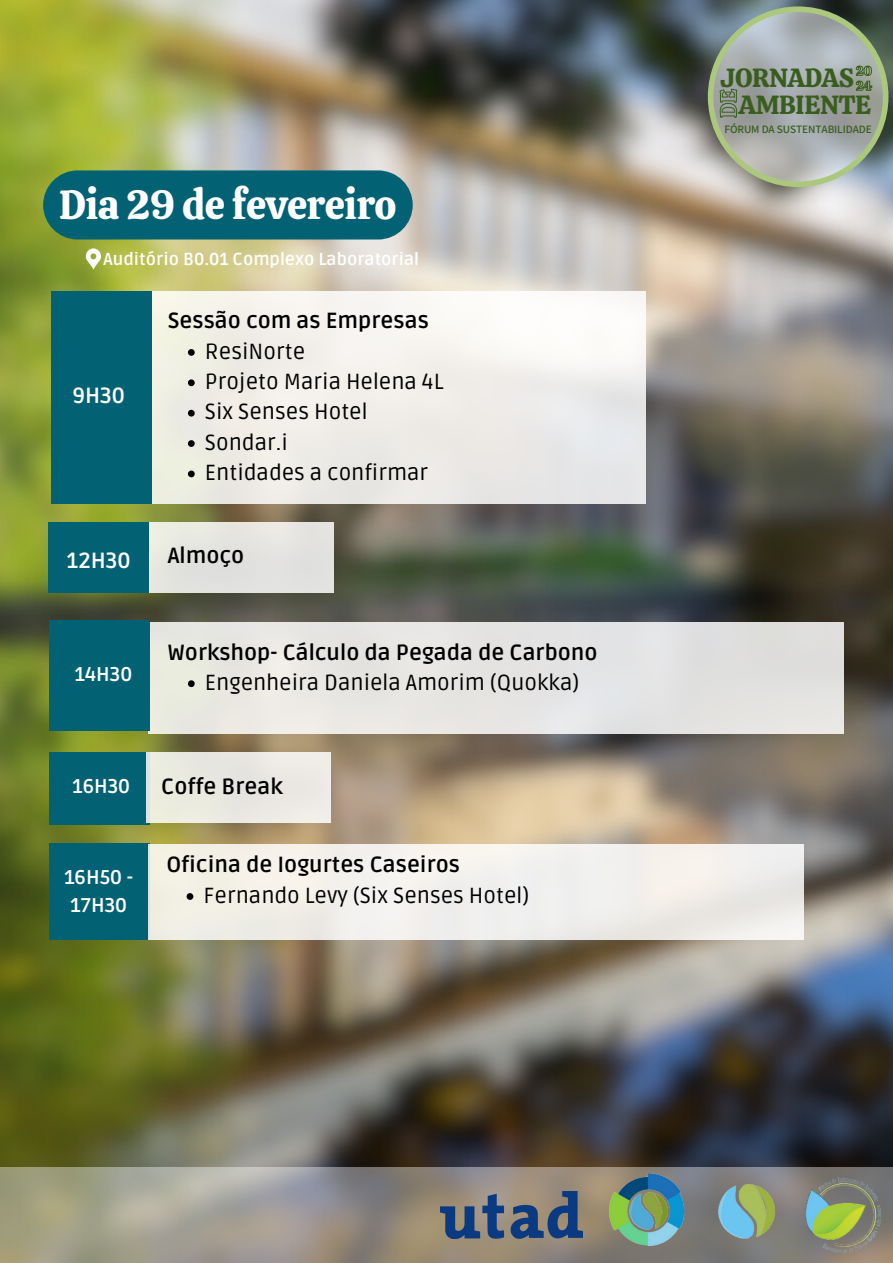
<style>
.page{position:relative;width:893px;height:1263px;background:#fff}
.page>*{position:absolute;margin:0;border:0;box-sizing:border-box;transform-origin:0 0}
.t1{font:40.42px "Calistoga";letter-spacing:-.01em;color:#fff}
.t2{font:26.17px "Calistoga";letter-spacing:-.01em;color:#385d1d}
.t3{font:700 21.98px "Ruda";color:#fff}
.t4{font:21.9px "Ruda";color:#000}
.t5{font:700 21.9px "Ruda";color:#000}
.t6{font:700 19.88px/27.5px "Ruda";color:#fff;text-align:center}
.t7{font:700 17.25px "Ruda";color:#fff}
.t8{font:500 10.05px "Source Han Sans JP";letter-spacing:-.01em;color:#385d1d}
</style>
<div class="page">
<img style="left:0;top:0;width:893px;height:1167px">
<svg style="left:708px;top:6px;width:180px;height:181px;background:#9ba49e"></svg>
<div style="left:43px;top:170px;width:370px;height:69px;background:#026172;border-radius:35px"></div>
<svg style="left:0;top:1167px;width:787px;height:96px;background:#999486"></svg>
<img style="left:787px;top:1151px;width:106px;height:112px">
<img style="left:708px;top:1170px;width:79px;height:79px">
<img style="left:605px;top:1170px;width:81px;height:79px">
<div style="left:151px;top:291px;width:494px;height:212px;background:linear-gradient(to right,#f0eee4,#f0eff1)"></div>
<div style="left:51px;top:291px;width:100px;height:212px;background:#026172"></div>
<svg style="left:188px;top:349px;width:7px;height:7px"></svg>
<svg style="left:188px;top:379px;width:7px;height:7px"></svg>
<svg style="left:188px;top:410px;width:7px;height:6px"></svg>
<svg style="left:188px;top:440px;width:7px;height:7px"></svg>
<svg style="left:188px;top:470px;width:7px;height:7px"></svg>
<div style="left:149px;top:623px;width:695px;height:111px;background:#e5e5e2"></div>
<div style="left:49px;top:620px;width:100px;height:111px;background:#026172"></div>
<svg style="left:188px;top:680px;width:7px;height:7px"></svg>
<div style="left:149px;top:522px;width:184px;height:70px;background:#e3e3e0"></div>
<div style="left:49px;top:522px;width:100px;height:70px;background:#026172"></div>
<div style="left:49px;top:843px;width:100px;height:97px;background:#026172"></div>
<div style="left:49px;top:752px;width:100px;height:72px;background:#026172"></div>
<div style="left:146px;top:752px;width:185px;height:71px;background:#ebe9e1"></div>
<div style="left:149px;top:845px;width:655px;height:95px;background:#f1f0ec"></div>
<svg style="left:187px;top:893px;width:6px;height:7px"></svg>
<img style="left:440px;top:1191px;width:143px;height:48px">
<svg style="left:86px;top:248px;width:15px;height:21px"></svg>
<h4 class="t1" style="left:59px;top:179px;width:339px">Dia 29 de fevereiro</h4>
<p class="t7" style="left:103px;top:249px;width:317px">Auditório B0.01 Complexo Laboratorial</p>
<p class="t3" style="left:72px;top:383px;width:54px">9H30</p>
<h3 class="t5" style="left:168px;top:308px;width:263px">Sessão com as Empresas</h3>
<h5 class="t4" style="left:205px;top:338px;width:102px">ResiNorte</h5>
<p class="t4" style="left:205px;top:369px;width:240px">Projeto Maria Helena 4L</p>
<p class="t4" style="left:205px;top:399px;width:164px">Six Senses Hotel</p>
<p class="t4" style="left:205px;top:429px;width:84px">Sondar.i</p>
<p class="t4" style="left:205px;top:460px;width:225px">Entidades a confirmar</p>
<p class="t3" style="left:67px;top:548px;width:65px">12H30</p>
<h5 class="t5" style="left:168px;top:543px;width:78px">Almoço</h5>
<h3 class="t6" style="left:75px;top:661px;width:59px">14H30</h3>
<h5 class="t5" style="left:168px;top:639px;width:431px">Workshop- Cálculo da Pegada de Carbono</h5>
<p class="t4" style="left:205px;top:670px;width:376px">Engenheira Daniela Amorim (Quokka)</p>
<p class="t6" style="left:72px;top:773px;width:59px">16H30</p>
<h5 class="t5" style="left:161px;top:774px;width:123px">Coffe Break</h5>
<p class="t6" style="left:64px;top:864px;width:71px">16H50 -<br>17H30</p>
<h5 class="t5" style="left:166px;top:852px;width:295px">Oficina de Iogurtes Caseiros</h5>
<p class="t4" style="left:204px;top:882px;width:327px">Fernando Levy (Six Senses Hotel)</p>
<h1 class="t2" style="left:720px;top:60px;width:135px">JORNADAS</h1>
<p class="t2" style="left:739px;top:88px;width:134px">AMBIENTE</p>
<p class="t8" style="left:724px;top:122px;width:149px">FÓRUM DA SUSTENTABILIDADE</p>
</div>
